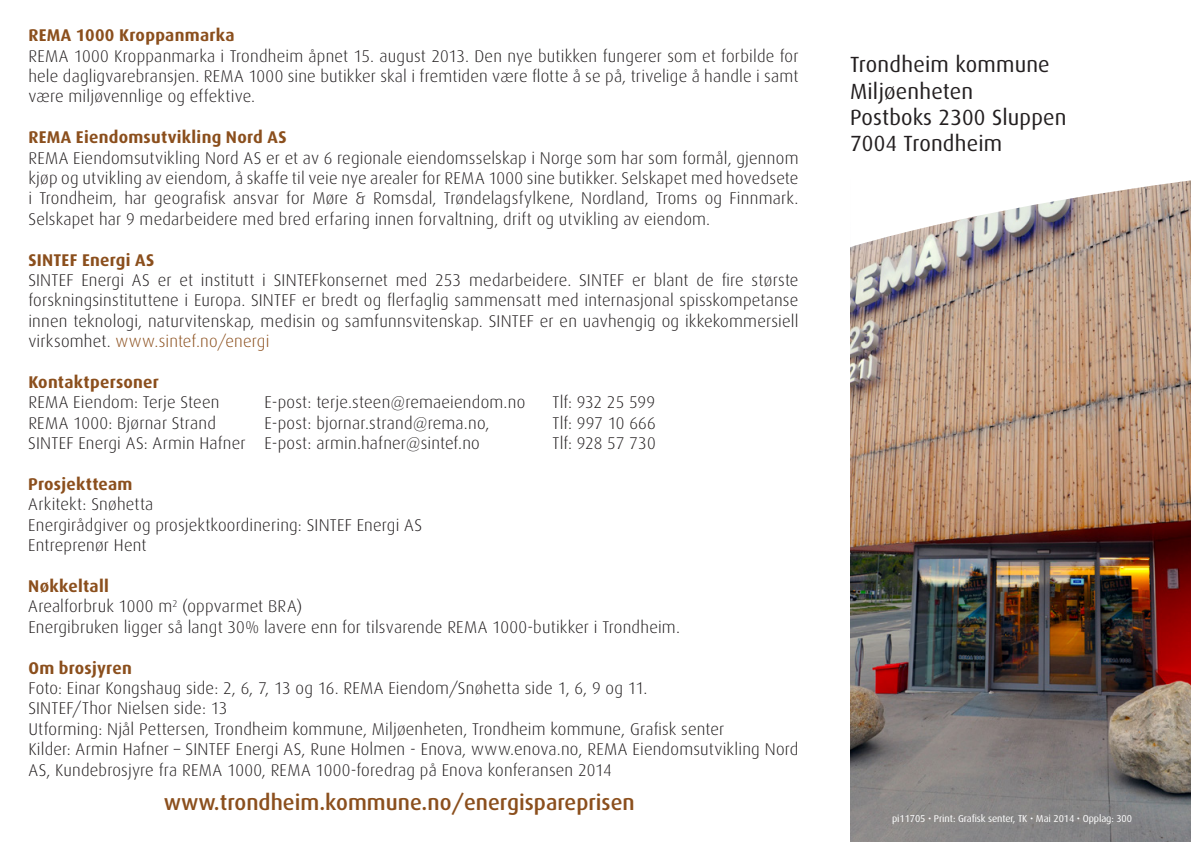
<style>
.page{position:relative;width:1191px;height:842px;background:#fff}
.page>*{position:absolute;margin:0;border:0;box-sizing:border-box;transform-origin:0 0}
.t1{font:22px/26.4px "Dax";letter-spacing:.01em;color:#231f20}
.t2{font:500 22px "Dax";color:#8b4f1d}
.t3{font:300 17px/20.4px "Dax";letter-spacing:.01em;color:#231f20;text-align:justify}
.t4{font:700 17px "Dax";letter-spacing:.015em;color:#8b4f1d}
.t5{font:10px "Dax";letter-spacing:-.01em;color:#fff}
.s1{color:#8b4f1d}
.s2{font-weight:700;color:#8b4f1d}
</style>
<div class="page">
<img style="left:850px;top:247px;width:341px;height:595px">
<svg style="left:852px;top:180px;width:339px;height:67px"></svg>
<p class="t4" style="left:28px;top:26px;width:208px">REMA 1000 Kroppanmarka</p>
<p class="t3" style="left:28px;top:46px;width:771px">REMA 1000 Kroppanmarka i Trondheim åpnet 15. august 2013. Den nye butikken fungerer som et forbilde for hele dagligvarebransjen. REMA 1000 sine butikker skal i fremtiden være flotte å se på, trivelige å handle i samt være miljøvennlige og effektive.</p>
<p class="t4" style="left:28px;top:128px;width:260px">REMA Eiendomsutvikling Nord AS</p>
<p class="t3" style="left:28px;top:148px;width:771px">REMA Eiendomsutvikling Nord AS er et av 6 regionale eiendomsselskap i Norge som har som formål, gjennom kjøp og utvikling av eiendom, å skaffe til veie nye arealer for REMA 1000 sine butikker. Selskapet med hovedsete i Trondheim, har geografisk ansvar for Møre &amp; Romsdal, Trøndelagsfylkene, Nordland, Troms og Finnmark.<br>Selskapet har 9 medarbeidere med bred erfaring innen forvaltning, drift og utvikling av eiendom.</p>
<p class="t4" style="left:28px;top:250px;width:128px">SINTEF Energi AS</p>
<p class="t3" style="left:28px;top:270px;width:771px">SINTEF Energi AS er et institutt i SINTEFkonsernet med 253 medarbeidere. SINTEF er blant de fire største forskningsinstituttene i Europa. SINTEF er bredt og flerfaglig sammensatt med internasjonal spisskompetanse innen teknologi, naturvitenskap, medisin og samfunnsvitenskap. SINTEF er en uavhengig og ikkekommersiell virksomhet. <span class="s1">www.sintef.no/energi</span></p>
<p class="t4" style="left:28px;top:372px;width:132px">Kontaktpersoner</p>
<p class="t3" style="left:28px;top:392px;width:193px">REMA Eiendom: Terje Steen</p>
<p class="t3" style="left:264px;top:392px;width:262px">E-post: terje.steen@remaeiendom.no</p>
<p class="t3" style="left:552px;top:392px;width:104px">Tlf: 932 25 599</p>
<p class="t3" style="left:28px;top:413px;width:189px">REMA 1000: Bjørnar Strand</p>
<p class="t3" style="left:264px;top:413px;width:227px">E-post: bjornar.strand@rema.no,</p>
<p class="t3" style="left:552px;top:413px;width:105px">Tlf: 997 10 666</p>
<p class="t3" style="left:28px;top:433px;width:453px">SINTEF Energi AS: Armin Hafner E-post: armin.hafner@sintef.no</p>
<p class="t3" style="left:552px;top:433px;width:105px">Tlf: 928 57 730</p>
<p class="t4" style="left:28px;top:474px;width:106px">Prosjektteam</p>
<p class="t3" style="left:28px;top:494px;width:395px;text-align:left">Arkitekt: Snøhetta<br>Energirådgiver og prosjektkoordinering: SINTEF Energi AS<br>Entreprenør Hent</p>
<p class="t3" style="left:28px;top:576px;width:653px;text-align:left"><span class="s2">Nøkkeltall<br></span>Arealforbruk 1000 m<sup>2</sup> (oppvarmet BRA)<br>Energibruken ligger så langt 30% lavere enn for tilsvarende REMA 1000-butikker i Trondheim.</p>
<p class="t4" style="left:28px;top:658px;width:105px">Om brosjyren</p>
<p class="t3" style="left:28px;top:678px;width:771px;text-align:left">Foto: Einar Kongshaug side: 2, 6, 7, 13 og 16. REMA Eiendom/Snøhetta side 1, 6, 9 og 11.<br>SINTEF/Thor Nielsen side: 13<br>Utforming: Njål Pettersen, Trondheim kommune, Miljøenheten, Trondheim kommune, Grafisk senter<br>Kilder: Armin Hafner – SINTEF Energi AS, Rune Holmen - Enova, www.enova.no, REMA Eiendomsutvikling Nord AS, Kundebrosjyre fra Rema</p>
<p class="t3" style="left:227px;top:760px;width:64px">1000, Rema</p>
<p class="t3" style="left:315px;top:760px;width:298px">1000-foredrag på Enova konferansen 2014</p>
<p class="t2" style="left:164px;top:789px;width:472px">www.trondheim.kommune.no/energispareprisen</p>
<p class="t1" style="left:850px;top:52px;width:218px">Trondheim kommune<br>Miljøenheten<br>Postboks 2300 Sluppen<br>7004 Trondheim</p>
<p class="t5" style="left:892px;top:813px;width:241px">pi11705 • Print: Grafisk senter, TK • Mai 2014 • Opplag: 300</p>
</div>
